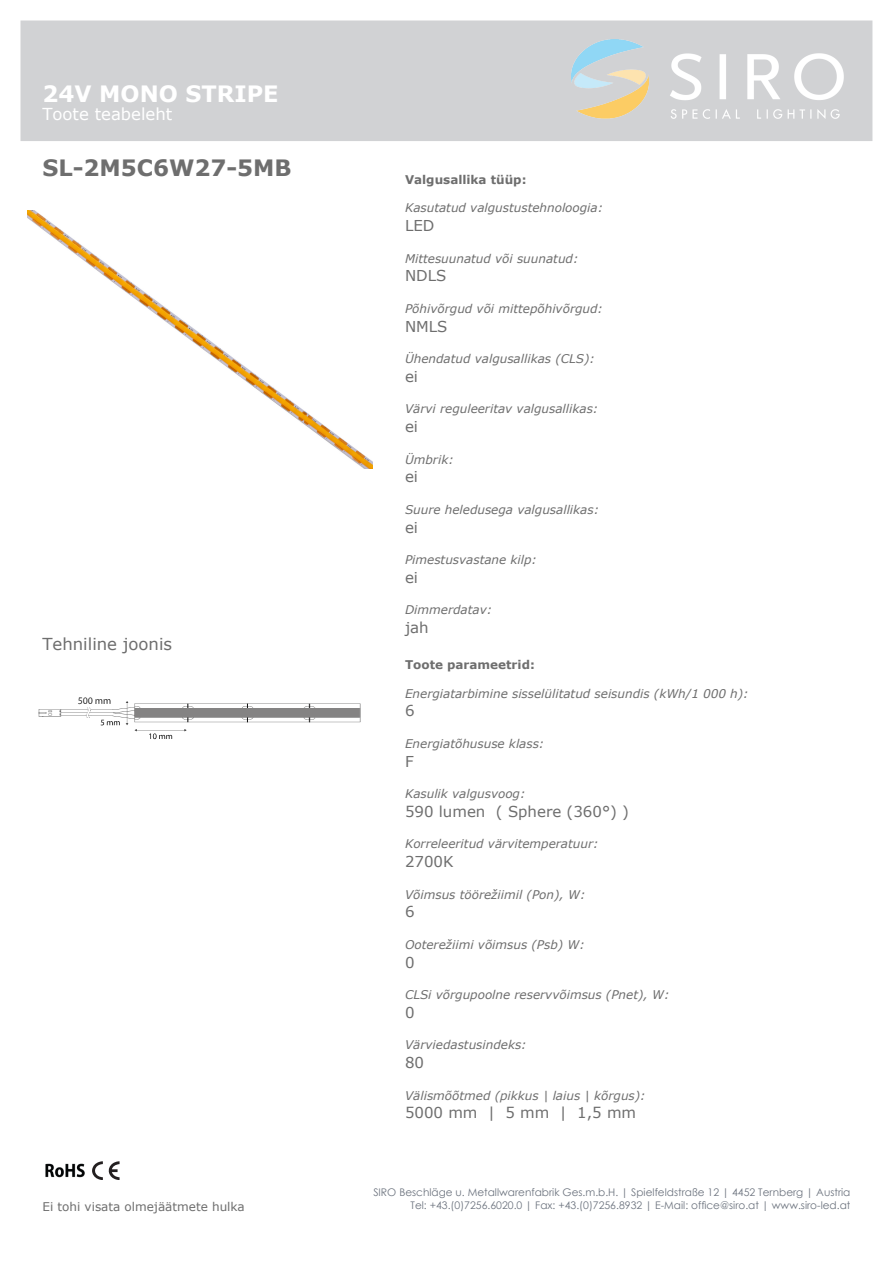
<style>
.page{position:relative;width:893px;height:1263px;background:#fff}
.page>*{position:absolute;margin:0;border:0;box-sizing:border-box;transform-origin:0 0}
.t1{font:700 22.5px "Verdana";color:#6e6e6e}
.t2{font:700 22.5px "Verdana";color:#fff}
.t3{font:16.5px "Verdana";color:#6e6e6e}
.t4{font:16.5px "Verdana";color:#fff}
.t5{font:15px "Verdana";color:#6e6e6e}
.t6{font:italic 12px "Verdana";color:#6e6e6e}
.t7{font:700 12px "Verdana";color:#6e6e6e}
.t8{font:12px "Verdana";color:#6e6e6e}
.t9{font:10.5px/12.6px "Century Gothic";color:#6d747f;text-align:right}
</style>
<div class="page">
<div style="left:21px;top:21px;width:851px;height:120px;background:#d1d2d4"></div>
<img style="left:571px;top:40px;width:272px;height:78px">
<img style="left:45px;top:1163px;width:40px;height:15px">
<svg style="left:92px;top:1161px;width:27px;height:19px"></svg>
<img style="left:27px;top:210px;width:345px;height:259px">
<img style="left:38px;top:697px;width:323px;height:43px">
<h1 class="t2" style="left:42px;top:80px;width:238px">24V MONO STRIPE</h1>
<h2 class="t4" style="left:42px;top:104px;width:131px">Toote teabeleht</h2>
<h1 class="t1" style="left:42px;top:154px;width:251px">SL-2M5C6W27-5MB</h1>
<h2 class="t3" style="left:42px;top:633px;width:131px">Tehniline joonis</h2>
<p class="t8" style="left:42px;top:1198px;width:204px">Ei tohi visata olmejäätmete hulka</p>
<p class="t7" style="left:405px;top:172px;width:123px">Valgusallika tüüp:</p>
<p class="t6" style="left:405px;top:200px;width:200px">Kasutatud valgustustehnoloogia:</p>
<p class="t5" style="left:405px;top:216px;width:31px">LED</p>
<p class="t6" style="left:405px;top:250px;width:175px">Mittesuunatud või suunatud:</p>
<p class="t5" style="left:405px;top:266px;width:43px">NDLS</p>
<p class="t6" style="left:405px;top:301px;width:200px">Põhivõrgud või mittepõhivõrgud:</p>
<p class="t5" style="left:405px;top:316px;width:44px">NMLS</p>
<p class="t6" style="left:405px;top:351px;width:191px">Ühendatud valgusallikas (CLS):</p>
<p class="t5" style="left:405px;top:367px;width:15px">ei</p>
<p class="t6" style="left:405px;top:401px;width:195px">Värvi reguleeritav valgusallikas:</p>
<p class="t5" style="left:405px;top:417px;width:15px">ei</p>
<p class="t6" style="left:405px;top:451px;width:50px">Ümbrik:</p>
<p class="t5" style="left:405px;top:467px;width:15px">ei</p>
<p class="t6" style="left:405px;top:502px;width:196px">Suure heledusega valgusallikas:</p>
<p class="t5" style="left:405px;top:517px;width:15px">ei</p>
<p class="t6" style="left:405px;top:552px;width:134px">Pimestusvastane kilp:</p>
<p class="t5" style="left:405px;top:568px;width:15px">ei</p>
<p class="t6" style="left:405px;top:602px;width:89px">Dimmerdatav:</p>
<p class="t5" style="left:405px;top:618px;width:25px">jah</p>
<p class="t7" style="left:405px;top:657px;width:131px">Toote parameetrid:</p>
<p class="t6" style="left:405px;top:685px;width:345px">Energiatarbimine sisselülitatud seisundis (kWh/1 000 h):</p>
<p class="t5" style="left:405px;top:701px;width:11px">6</p>
<p class="t6" style="left:405px;top:736px;width:141px">Energiatõhususe klass:</p>
<p class="t5" style="left:405px;top:751px;width:10px">F</p>
<p class="t6" style="left:405px;top:786px;width:122px">Kasulik valgusvoog:</p>
<p class="t5" style="left:405px;top:802px;width:225px">590 lumen ( Sphere (360°) )</p>
<p class="t6" style="left:405px;top:836px;width:195px">Korreleeritud värvitemperatuur:</p>
<p class="t5" style="left:405px;top:852px;width:50px">2700K</p>
<p class="t6" style="left:405px;top:886px;width:182px">Võimsus töörežiimil (Pon), W:</p>
<p class="t5" style="left:405px;top:902px;width:11px">6</p>
<p class="t6" style="left:405px;top:937px;width:181px">Ooterežiimi võimsus (Psb) W:</p>
<p class="t5" style="left:405px;top:952px;width:11px">0</p>
<p class="t6" style="left:405px;top:987px;width:266px">CLSi võrgupoolne reservvõimsus (Pnet), W:</p>
<p class="t5" style="left:405px;top:1003px;width:11px">0</p>
<p class="t6" style="left:405px;top:1037px;width:123px">Värviedastusindeks:</p>
<p class="t5" style="left:405px;top:1053px;width:21px">80</p>
<p class="t6" style="left:405px;top:1087px;width:242px">Välismõõtmed (pikkus | laius | kõrgus):</p>
<p class="t5" style="left:405px;top:1103px;width:233px">5000 mm | 5 mm | 1,5 mm</p>
<p class="t9" style="left:373px;top:1186px;width:479px">SIRO Beschläge u. Metallwarenfabrik Ges.m.b.H. | Spielfeldstraße 12 | 4452 Ternberg | Austria<br>Tel: +43.(0)7256.6020.0 | Fax: +43.(0)7256.8932 | E-Mail: office@siro.at | www.siro-led.at</p>
</div>
